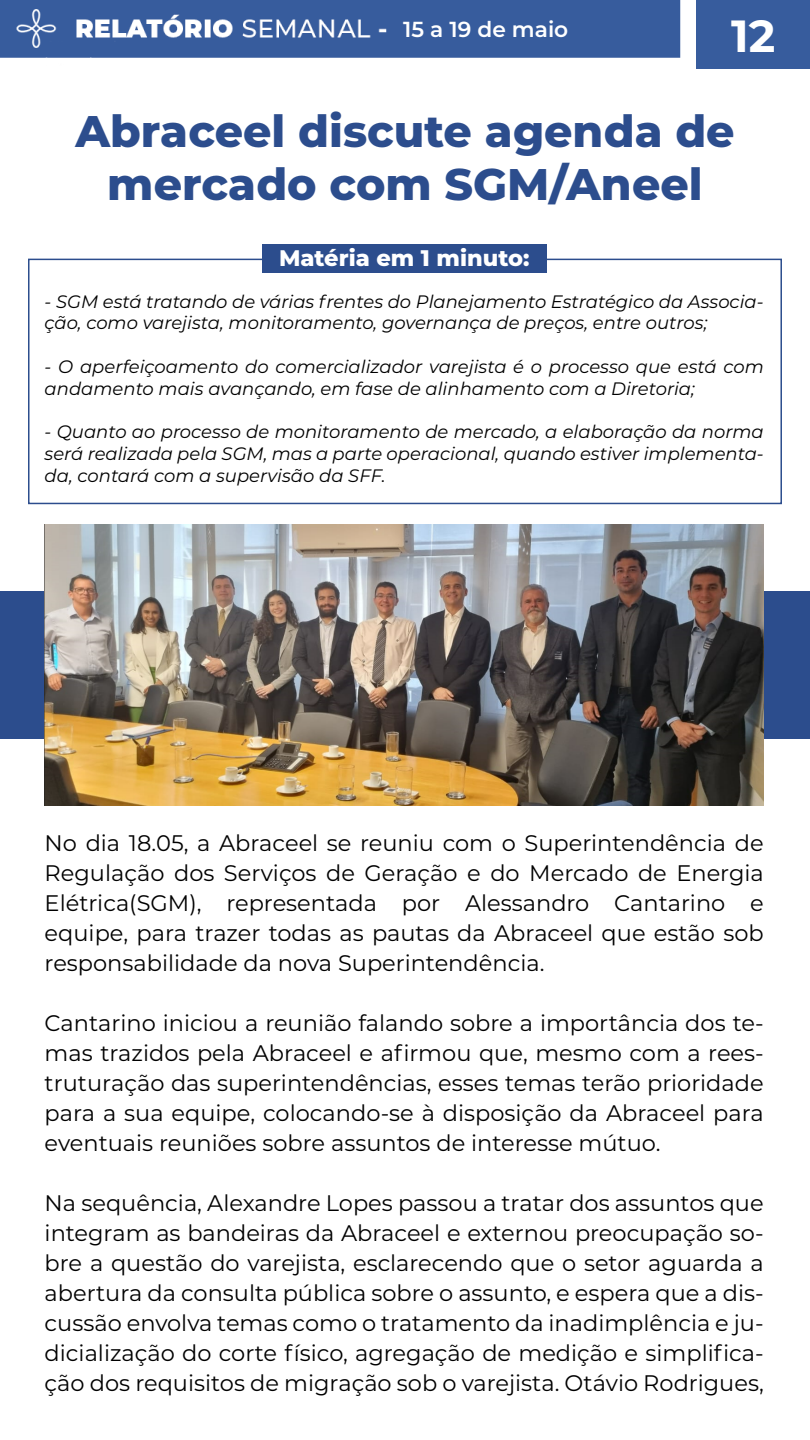
<style>
.page{position:relative;width:810px;height:1440px;background:#fff}
.page>*{position:absolute;margin:0;border:0;box-sizing:border-box;transform-origin:0 0}
.t1{font:700 45px "Montserrat";color:#fff}
.t2{font:800 44.25px/53.1px "Montserrat";color:#2c4d8d;text-align:center}
.t3{font:22.5px/30px "Montserrat";color:#000;text-align:justify}
.t4{font:800 22.5px "Montserrat";color:#fff}
.t5{font:600 21.75px "Montserrat";color:#fff}
.t6{font:italic 18px/21.8px "Montserrat";color:#000}
</style>
<div class="page">
<img style="left:0;top:0;width:810px;height:806px">
<div style="left:28px;top:259px;width:754px;height:245px;border:2px solid #2c4d8d"></div>
<div style="left:262px;top:244px;width:284px;height:29px;background:#2c4d8d"></div>
<div style="left:0;top:591px;width:810px;height:148px;background:#2c4d8d"></div>
<img style="left:45px;top:525px;width:719px;height:280px">
<p class="t5" style="left:403px;top:14px;width:167px">15 a 19 de maio</p>
<h1 class="t1" style="left:731px;top:4px;width:46px">12</h1>
<h2 class="t2" style="left:75px;top:102px;width:661px">Abraceel discute agenda de mercado com SGM/Aneel</h2>
<p class="t4" style="left:279px;top:241px;width:252px">Matéria em 1 minuto:</p>
<p class="t6" style="left:45px;top:290px;width:721px">- SGM está tratando de várias frentes do Planejamento Estratégico da Associa&shy;ção, como varejista, monitoramento, governança de preços, entre outros;</p>
<p class="t6" style="left:45px;top:355px;width:721px">- O aperfeiçoamento do comercializador varejista é o processo que está com andamento mais avançando, em fase de alinhamento com a Diretoria;</p>
<p class="t6" style="left:45px;top:420px;width:721px;text-align:justify">- Quanto ao processo de monitoramento de mercado, a elaboração da norma será realizada pela SGM, mas a parte operacional, quando estiver implementa&shy;da, contará com a supervisão da SFF.</p>
<p class="t3" style="left:45px;top:827px;width:721px">No dia 18.05, a Abraceel se reuniu com o Superintendência de Regulação dos Serviços de Geração e do Mercado de Energia Elétrica(SGM), representada por Alessandro Cantarino e equipe, para trazer todas as pautas da Abraceel que estão sob responsabilidade da nova Superintendência.</p>
<p class="t3" style="left:45px;top:1007px;width:721px">Cantarino iniciou a reunião falando sobre a importância dos te&shy;mas trazidos pela Abraceel e afirmou que, mesmo com a rees&shy;truturação das superintendências, esses temas terão prioridade para a sua equipe, colocando-se à disposição da Abraceel para eventuais reuniões sobre assuntos de interesse mútuo.</p>
<p class="t3" style="left:45px;top:1187px;width:721px">Na sequência, Alexandre Lopes passou a tratar dos assuntos que integram as bandeiras da Abraceel e externou preocupação so&shy;bre a questão do varejista, esclarecendo que o setor aguarda a abertura da consulta pública sobre o assunto, e espera que a dis&shy;cussão envolva temas como o tratamento da inadimplência e ju&shy;dicialização do corte físico, agregação de medição e simplifica&shy;ção dos requisitos de migração sob o varejista. Otávio Rodrigues,</p>
</div>
